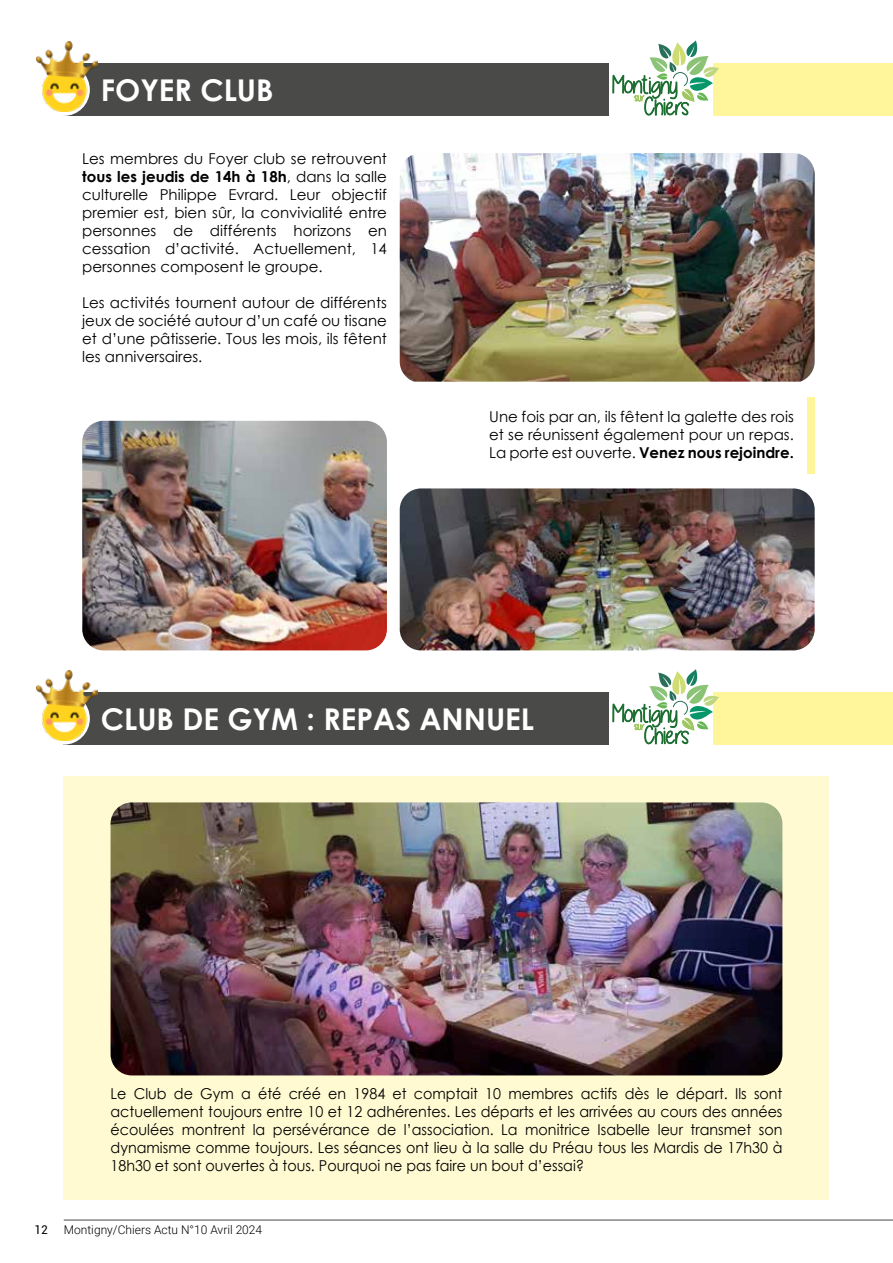
<style>
.page{position:relative;width:893px;height:1263px;background:#fff}
.page>*{position:absolute;margin:0;border:0;box-sizing:border-box;transform-origin:0 0}
.t1{font:700 30px "Century Gothic";color:#fff}
.t2{font:15px/18px "Century Gothic";color:#000;text-align:justify}
.t3{font:15px/18px "Century Gothic";color:#000;text-align:justify;scale:.95 1}
.t4{font:300 12px "Roboto";color:#000}
.t5{font:12px "Roboto";color:#000}
.s1{font-weight:700}
</style>
<div class="page">
<hr style="left:64px;top:1220px;width:829px;height:1px;background:#4a4a49">
<div style="left:64px;top:776px;width:765px;height:423px;background:#fffad2"></div>
<div style="left:713px;top:64px;width:180px;height:52px;background:#fff69b"></div>
<div style="left:713px;top:692px;width:180px;height:53px;background:#fff69b"></div>
<svg style="left:612px;top:40px;width:107px;height:76px"></svg>
<svg style="left:612px;top:669px;width:107px;height:76px"></svg>
<div style="left:64px;top:64px;width:545px;height:52px;background:#4a4a49"></div>
<div style="left:64px;top:692px;width:545px;height:53px;background:#4a4a49"></div>
<div style="left:38px;top:64px;width:52px;height:52px;background:#fff;border-radius:50%"></div>
<svg style="left:38px;top:692px;width:52px;height:53px"></svg>
<img style="left:36px;top:42px;width:61px;height:70px">
<img style="left:36px;top:670px;width:61px;height:70px">
<img style="left:400px;top:153px;width:415px;height:229px">
<img style="left:82px;top:421px;width:305px;height:229px">
<div style="left:807px;top:397px;width:8px;height:77px;background:#fff69b"></div>
<img style="left:400px;top:488px;width:415px;height:162px">
<img style="left:111px;top:802px;width:671px;height:273px">
<h1 class="t1" style="left:101px;top:67px;width:174px">FOYER CLUB</h1>
<p class="t2" style="left:82px;top:150px;width:306px">Les membres du Foyer club se retrouvent <span class="s1">tous les jeudis de 14h à 18h</span>, dans la salle culturelle Philippe Evrard. Leur objectif premier est, bien sûr, la convivialité entre personnes de différents horizons en cessation d’activité. Actuellement, 14 personnes composent le groupe.</p>
<p class="t2" style="left:82px;top:294px;width:306px">Les activités tournent autour de différents jeux de société autour d’un café ou tisane et d’une pâtisserie. Tous les mois, ils fêtent les anniversaires.</p>
<p class="t2" style="left:489px;top:407px;width:306px">Une fois par an, ils fêtent la galette des rois et se réunissent également pour un repas.<br>La porte est ouverte. <span class="s1">Venez nous rejoindre.</span></p>
<h1 class="t1" style="left:101px;top:696px;width:435px">CLUB DE GYM : REPAS ANNUEL</h1>
<p class="t3" style="left:111px;top:1085px;width:709px">Le Club de Gym a été créé en 1984 et comptait 10 membres actifs dès le départ. Ils sont actuellement toujours entre 10 et 12 adhérentes. Les départs et les arrivées au cours des années écoulées montrent la persévérance de l’association. La monitrice Isabelle leur transmet son dynamisme comme toujours. Les séances ont lieu à la salle du Préau tous les Mardis de 17h30 à 18h30 et sont ouvertes à tous. Pourquoi ne pas faire un bout d’essai?</p>
<p class="t5" style="left:34px;top:1222px;width:15px">12</p>
<p class="t4" style="left:64px;top:1222px;width:200px">Montigny/Chiers Actu N°10 Avril 2024</p>
</div>
